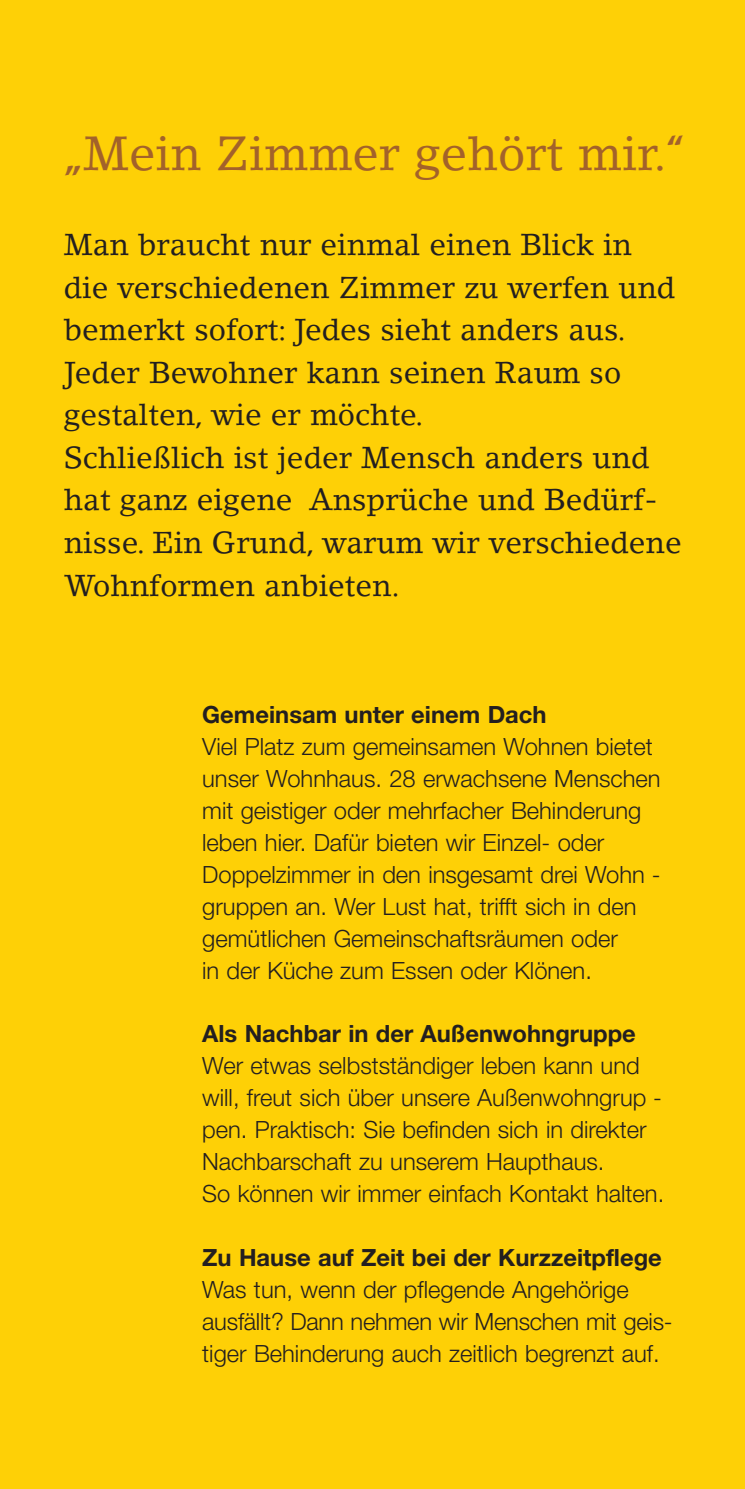
<style>
.page{position:relative;width:745px;height:1489px;background:#fff}
.page>*{position:absolute;margin:0;border:0;box-sizing:border-box;transform-origin:0 0}
.t1{font:47.5px "Lino Letter Roman Os F";color:#a3622a}
.t2{font:30px/42.5px "Lino Letter Roman Os F";color:#231f20}
.t3{font:300 23.75px/32px "Helvetica Neue";color:#231f20}
.t4{font:700 23.75px "Helvetica Neue";color:#231f20}
</style>
<div class="page">
<div style="left:0;top:0;width:744px;height:1488px;background:#fed006"></div>
<h1 class="t1" style="left:64px;top:135px;width:623px">„Mein Zimmer gehört mir.“</h1>
<p class="t2" style="left:64px;top:226px;width:619px">Man braucht nur einmal einen Blick in die verschiedenen Zimmer zu werfen und bemerkt sofort: Jedes sieht anders aus.<br>Jeder Bewohner kann seinen Raum so gestalten, wie er möchte.<br>Schließlich ist jeder Mensch anders und hat ganz eigene Ansprüche und Bedürf - nisse. Ein Grund, warum wir verschiedene Wohnformen anbieten.</p>
<p class="t4" style="left:202px;top:706px;width:346px">Gemeinsam unter einem Dach</p>
<p class="t3" style="left:202px;top:733px;width:459px">Viel Platz zum gemeinsamen Wohnen bietet unser Wohnhaus. 28 erwachsene Menschen mit geistiger oder mehrfacher Behinderung leben hier. Dafür bieten wir Einzel- oder Doppelzimmer in den insgesamt drei Wohn - gruppen an. Wer Lust hat, trifft sich in den gemütlichen Gemeinschaftsräumen oder<br>in der Küche zum Essen oder Klönen.</p>
<p class="t4" style="left:202px;top:1025px;width:435px">Als Nachbar in der Außenwohngruppe</p>
<p class="t3" style="left:202px;top:1051px;width:463px">Wer etwas selbstständiger leben kann und will, freut sich über unsere Außenwohn grup - pen. Praktisch: Sie befinden sich in direkter Nachbarschaft zu unserem Haupt haus.<br>So können wir immer einfach Kontakt halten.</p>
<p class="t4" style="left:202px;top:1248px;width:461px">Zu Hause auf Zeit bei der Kurzzeitpflege</p>
<p class="t3" style="left:202px;top:1275px;width:471px">Was tun, wenn der pflegende Angehörige<br>aus fällt? Dann nehmen wir Menschen mit geis - tiger Behinderung auch zeitlich begrenzt auf.</p>
</div>
